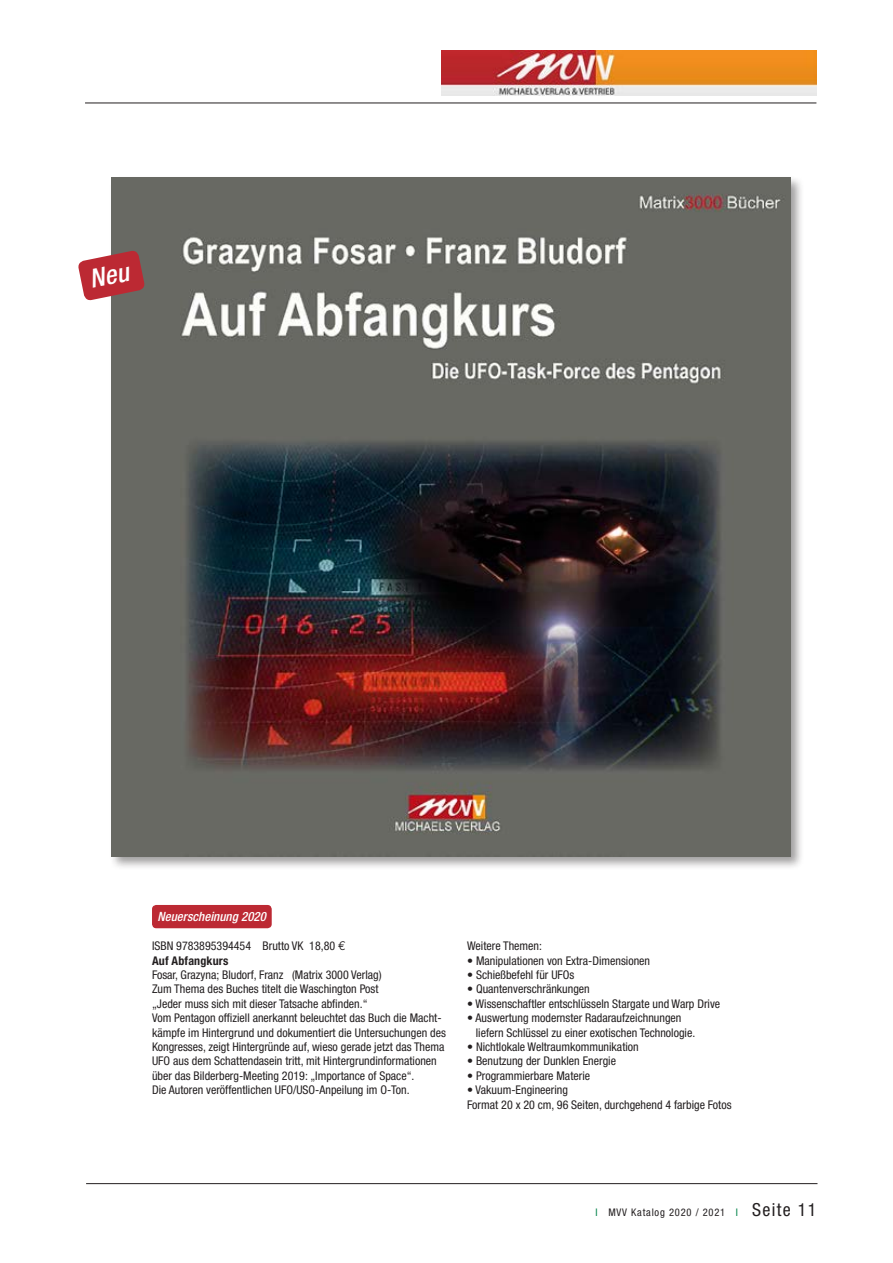
<style>
.page{position:relative;width:893px;height:1263px;background:#fff}
.page>*{position:absolute;margin:0;border:0;box-sizing:border-box;transform-origin:0 0}
.t1{font:italic 500 condensed 12.75px "Helvetica Neue";letter-spacing:.005em;color:#fff}
.t2{font:condensed 12px/14.4px "Helvetica Neue";color:#231f20}
.t3{font:condensed 10.5px "Helvetica Neue";letter-spacing:.075em;color:#231f20}
.s1{font-family:"Euro Mono";font-stretch:normal;font-size:12.75px}
.s2{font-weight:700}
.s3{color:#018249}
.s4{font-size:18px}
</style>
<div class="page">
<img style="left:442px;top:50px;width:374px;height:45px">
<div style="left:109px;top:176px;width:695px;height:694px;background:#231f20;opacity:.43"></div>
<img style="left:111px;top:178px;width:679px;height:678px">
<div style="left:152px;top:905px;width:120px;height:23px;background:#bc2933;border-radius:4px"></div>
<hr style="left:85px;top:103px;width:731px;height:1px;background:#231f20">
<hr style="left:86px;top:1183px;width:731px;height:1px;background:#231f20">
<svg style="left:78px;top:250px;width:67px;height:51px;background:#b95057"></svg>
<p class="t1" style="left:157px;top:909px;width:110px">Neuerscheinung 2020</p>
<p class="t2" style="left:152px;top:938px;width:195px">ISBN 9783895394454 Brutto VK 18,80 <span class="s1">E<br></span><span class="s2">Auf Abfangkurs</span></p>
<p class="t2" style="left:152px;top:967px;width:295px">Fosar, Grazyna; Bludorf, Franz (Matrix 3000 Verlag)<br>Zum Thema des Buches titelt die Waschington Post<br>„Jeder muss sich mit dieser Tatsache abfinden.“<br>Vom Pentagon offiziell anerkannt beleuchtet das Buch die Macht&shy;kämpfe im Hintergrund und dokumentiert die Untersuchungen des Kongresses, zeigt Hintergründe auf, wieso gerade jetzt das Thema UFO aus dem Schattendasein tritt, mit Hintergrundinformationen über das Bilderberg-Meeting 2019: „Importance of Space“.<br>Die Autoren veröffentlichen UFO/USO-Anpeilung im O-Ton.</p>
<p class="t2" style="left:467px;top:938px;width:76px">Weitere Themen:</p>
<p class="t2" style="left:467px;top:953px;width:184px">• Manipulationen von Extra-Dimensionen</p>
<p class="t2" style="left:467px;top:967px;width:109px">• Schießbefehl für UFOs</p>
<p class="t2" style="left:467px;top:982px;width:124px">• Quantenverschränkungen</p>
<p class="t2" style="left:467px;top:996px;width:255px">• Wissenschaftler entschlüsseln Stargate und Warp Drive</p>
<p class="t2" style="left:476px;top:1010px;width:221px;text-indent:-9px">• Auswertung modernster Radaraufzeichnungen liefern Schlüssel zu einer exotischen Technologie.</p>
<p class="t2" style="left:467px;top:1039px;width:173px">• Nichtlokale Weltraumkommunikation</p>
<p class="t2" style="left:467px;top:1054px;width:150px">• Benutzung der Dunklen Energie</p>
<p class="t2" style="left:467px;top:1068px;width:124px">• Programmierbare Materie</p>
<p class="t2" style="left:467px;top:1082px;width:266px">• Vakuum-Engineering<br>Format 20 x 20 cm, 96 Seiten, durchgehend 4 farbige Fotos</p>
<p class="t3" style="left:595px;top:1206px;width:222px"><span class="s3">I</span> MVV Katalog 2020 / 2021 <span class="s3">I</span> <span class="s4">Seite 11</span></p>
</div>
